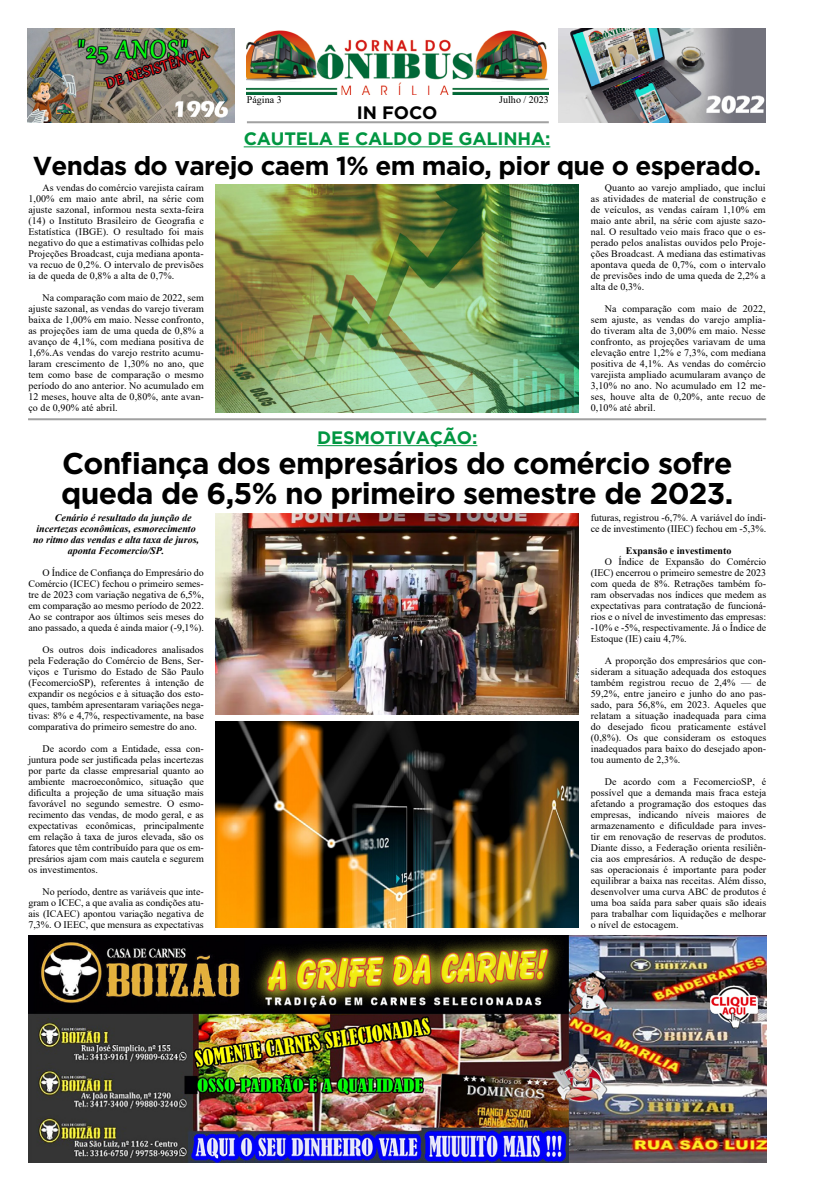
<style>
.page{position:relative;width:823px;height:1191px;background:#fff}
.page>*{position:absolute;margin:0;border:0;box-sizing:border-box;transform-origin:0 0}
.t1{font:700 30px/30px "Gotham";letter-spacing:-.025em;color:#000}
.t2{font:700 26px "Gotham";letter-spacing:-.025em;color:#000}
.t3{font:700 18px "Gotham";letter-spacing:-.01em;color:#009641}
.t4{font:700 18px "Gotham";letter-spacing:-.005em;color:#000}
.t5{font:10px/11px "Times New Roman";color:#000;text-align:justify}
.t6{font:italic 700 10px "Times New Roman";color:#000}
.t7{font:700 10px "Times New Roman";color:#000}
</style>
<div class="page">
<img style="left:28px;top:935px;width:737px;height:227px">
<hr style="left:243px;top:146px;width:307px;height:1px;background:#009641">
<hr style="left:247px;top:121px;width:301px;height:2px;background:#a1a1a1">
<img style="left:246px;top:30px;width:302px;height:65px">
<img style="left:28px;top:29px;width:207px;height:93px">
<img style="left:558px;top:29px;width:207px;height:93px">
<img style="left:709px;top:984px;width:49px;height:46px">
<hr style="left:28px;top:418px;width:737px;height:2px;background:#a1a1a1">
<hr style="left:317px;top:445px;width:160px;height:1px;background:#009641">
<img style="left:216px;top:184px;width:362px;height:229px">
<img style="left:216px;top:721px;width:362px;height:206px">
<img style="left:216px;top:514px;width:362px;height:200px">
<p class="t5" style="left:247px;top:93px;width:36px">Página 3</p>
<p class="t5" style="left:499px;top:94px;width:51px">Julho / 2023</p>
<h3 class="t4" style="left:356px;top:101px;width:82px">IN FOCO</h3>
<h3 class="t3" style="left:243px;top:127px;width:308px">CAUTELA E CALDO DE GALINHA:</h3>
<h2 class="t2" style="left:33px;top:149px;width:729px">Vendas do varejo caem 1% em maio, pior que o esperado.</h2>
<p class="t5" style="left:28px;top:182px;width:177px;text-indent:14px">As vendas do comércio varejista caíram 1,00% em maio ante abril, na série com ajuste sazonal, informou nesta sexta-feira (14) o Instituto Brasileiro de Geografia e Estatística (IBGE). O resultado foi mais negativo do que a estimativas colhidas pelo Projeções Broadcast, cuja mediana aponta&shy;va recuo de 0,2%. O intervalo de previsões ia de queda de 0,8% a alta de 0,7%.</p>
<p class="t5" style="left:28px;top:292px;width:177px;text-indent:14px">Na comparação com maio de 2022, sem ajuste sazonal, as vendas do varejo tiveram baixa de 1,00% em maio. Nesse confronto, as projeções iam de uma queda de 0,8% a avanço de 4,1%, com mediana positiva de 1,6%.As vendas do varejo restrito acumu&shy;laram crescimento de 1,30% no ano, que tem como base de comparação o mesmo período do ano anterior. No acumulado em 12 meses, houve alta de 0,80%, ante avan&shy;ço de 0,90% até abril.</p>
<p class="t5" style="left:590px;top:182px;width:176px;text-indent:14px">Quanto ao varejo ampliado, que inclui as atividades de material de construção e de veículos, as vendas caíram 1,10% em maio ante abril, na série com ajuste sazo&shy;nal. O resultado veio mais fraco que o es&shy;perado pelos analistas ouvidos pelo Proje&shy;ções Broadcast. A mediana das estimativas apontava queda de 0,7%, com o intervalo de previsões indo de uma queda de 2,2% a alta de 0,3%.</p>
<p class="t5" style="left:590px;top:303px;width:176px;text-indent:14px">Na comparação com maio de 2022, sem ajuste, as vendas do varejo amplia&shy;do tiveram alta de 3,00% em maio. Nesse confronto, as projeções variavam de uma elevação entre 1,2% e 7,3%, com mediana positiva de 4,1%. As vendas do comércio varejista ampliado acumularam avanço de 3,10% no ano. No acumulado em 12 me&shy;ses, houve alta de 0,20%, ante recuo de 0,10% até abril.</p>
<h3 class="t3" style="left:317px;top:425px;width:161px">DESMOTIVAÇÃO:</h3>
<h1 class="t1" style="left:61px;top:448px;width:673px">Confiança dos empresários do comércio sofre queda de 6,5% no primeiro semestre de 2023.</h1>
<p class="t5" style="left:590px;top:512px;width:177px">futuras, registrou -6,7%. A variável do índi&shy;ce de investimento (IIEC) fechou em -5,3%.</p>
<p class="t7" style="left:625px;top:543px;width:107px">Expansão e investimento</p>
<p class="t5" style="left:590px;top:556px;width:177px;text-indent:14px">O Índice de Expansão do Comércio (IEC) encerrou o primeiro semestre de 2023 com queda de 8%. Retrações também fo&shy;ram observadas nos índices que medem as expectativas para contratação de funcioná&shy;rios e o nível de investimento das empresas: -10% e -5%, respectivamente. Já o Índice de Estoque (IE) caiu 4,7%.</p>
<p class="t5" style="left:590px;top:655px;width:177px;text-indent:14px">A proporção dos empresários que con&shy;sideram a situação adequada dos estoques também registrou recuo de 2,4% — de 59,2%, entre janeiro e junho do ano pas&shy;sado, para 56,8%, em 2023. Aqueles que relatam a situação inadequada para cima do desejado ficou praticamente estável (0,8%). Os que consideram os estoques inadequados para baixo do desejado apon&shy;tou aumento de 2,3%.</p>
<p class="t5" style="left:590px;top:776px;width:177px;text-indent:14px">De acordo com a FecomercioSP, é possível que a demanda mais fraca esteja afetando a programação dos estoques das empresas, indicando níveis maiores de armazenamento e dificuldade para inves&shy;tir em renovação de reservas de produtos.<br>Diante disso, a Federação orienta resiliên&shy;cia aos empresários. A redução de despe&shy;sas operacionais é importante para poder equilibrar a baixa nas receitas. Além disso, desenvolver uma curva ABC de produtos é uma boa saída para saber quais são ideais para trabalhar com liquidações e melhorar o nível de estocagem.</p>
<p class="t6" style="left:55px;top:510px;width:138px">Cenário é resultado da junção de</p>
<p class="t6" style="left:36px;top:521px;width:161px">incertezas econômicas, esmorecimento</p>
<p class="t6" style="left:33px;top:532px;width:167px">no ritmo das vendas e alta taxa de juros,</p>
<p class="t6" style="left:68px;top:543px;width:98px">aponta Fecomercio/SP.</p>
<p class="t5" style="left:28px;top:566px;width:177px;text-indent:14px">O Índice de Confiança do Empresário do Comércio (ICEC) fechou o primeiro semes&shy;tre de 2023 com variação negativa de 6,5%, em comparação ao mesmo período de 2022.<br>Ao se contrapor aos últimos seis meses do ano passado, a queda é ainda maior (-9,1%).</p>
<p class="t5" style="left:28px;top:643px;width:177px;text-indent:14px">Os outros dois indicadores analisados pela Federação do Comércio de Bens, Ser&shy;viços e Turismo do Estado de São Paulo (FecomercioSP), referentes à intenção de expandir os negócios e à situação dos esto&shy;ques, também apresentaram variações nega&shy;tivas: 8% e 4,7%, respectivamente, na base comparativa do primeiro semestre do ano.</p>
<p class="t5" style="left:28px;top:742px;width:177px;text-indent:14px">De acordo com a Entidade, essa con&shy;juntura pode ser justificada pelas incertezas por parte da classe empresarial quanto ao ambiente macroeconômico, situação que dificulta a projeção de uma situação mais favorável no segundo semestre. O esmo&shy;recimento das vendas, de modo geral, e as expectativas econômicas, principalmente em relação à taxa de juros elevada, são os fatores que têm contribuído para que os em&shy;presários ajam com mais cautela e segurem os investimentos.</p>
<p class="t5" style="left:28px;top:885px;width:177px;text-indent:14px">No período, dentre as variáveis que inte&shy;gram o ICEC, a que avalia as condições atu&shy;ais (ICAEC) apontou variação negativa de 7,3%. O IEEC, que mensura as expectativas</p>
</div>
